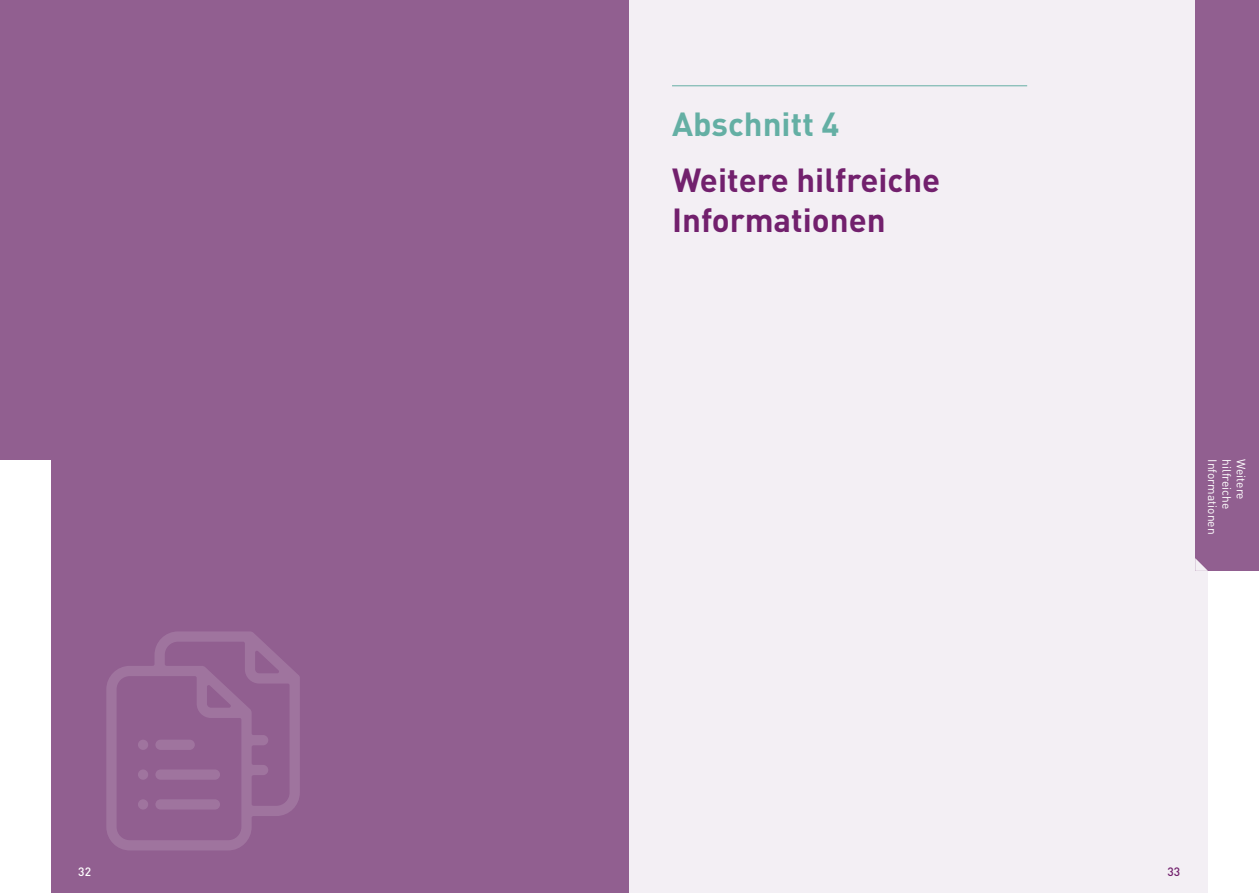
<style>
.page{position:relative;width:1259px;height:893px;background:#fff}
.page>*{position:absolute;margin:0;border:0;box-sizing:border-box;transform-origin:0 0}
.t1{font:700 33px/39.6px "DIN Pro";color:#72206d}
.t2{font:700 33px "DIN Pro";color:#64afa4}
.t3{font:12px "DIN Pro";color:#fff}
.t4{font:500 12px "DIN Pro";color:#fff}
.t5{font:500 12px "DIN Pro";color:#72206d}
</style>
<div class="page">
<div style="left:51px;top:0;width:578px;height:893px;background:#915f90"></div>
<div style="left:629px;top:0;width:579px;height:893px;background:#f3eff4"></div>
<hr style="left:672px;top:85px;width:355px;height:1px;background:#64afa4">
<svg style="left:106px;top:631px;width:194px;height:219px"></svg>
<div style="left:138px;top:740px;width:10px;height:10px;background:#9f749e;border-radius:50%"></div>
<div style="left:138px;top:769px;width:10px;height:11px;background:#9f749e;border-radius:50%"></div>
<div style="left:138px;top:799px;width:10px;height:10px;background:#9f749e;border-radius:50%"></div>
<div style="left:1195px;top:0;width:64px;height:571px;background:#915f90"></div>
<div style="left:0;top:0;width:63px;height:459px;background:#915f90"></div>
<svg style="left:1195px;top:558px;width:13px;height:13px"></svg>
<p class="t2" style="left:672px;top:101px;width:169px">Abschnitt 4</p>
<p class="t1" style="left:672px;top:159px;width:270px">Weitere hilfreiche<br>Informationen</p>
<p class="t3" style="left:1220px;top:459px;width:77px;rotate:90deg">Informationen</p>
<p class="t3" style="left:1235px;top:459px;width:52px;rotate:90deg">hilfreiche</p>
<p class="t3" style="left:1249px;top:459px;width:42px;rotate:90deg">Weitere</p>
<p class="t4" style="left:78px;top:864px;width:14px">32</p>
<p class="t5" style="left:1167px;top:864px;width:14px">33</p>
</div>
